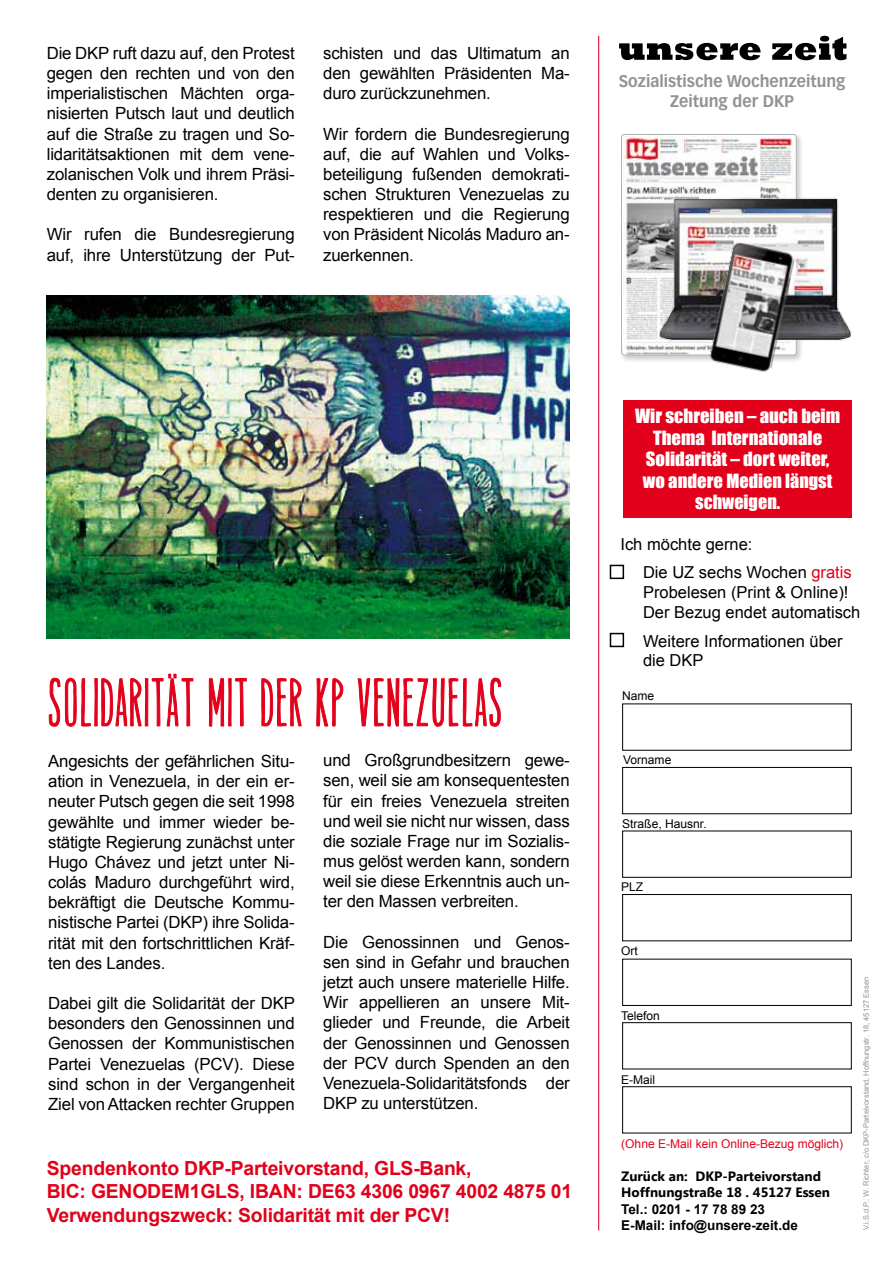
<style>
.page{position:relative;width:893px;height:1263px;background:#fff}
.page>*{position:absolute;margin:0;border:0;box-sizing:border-box;transform-origin:0 0}
.t1{font:67.5px "Tamales";letter-spacing:-.01em;color:#e2001a}
.t2{font:700 19.35px/23.2px "Arial";letter-spacing:-.01em;color:#e2001a}
.t3{font:18px/21.6px "Impact";color:#fff;text-align:center;scale:1.04 1}
.t4{font:16.8px/20.1px "Arial";letter-spacing:-.01em;color:#000;text-align:justify}
.t5{font:16.5px/19.8px "Arial";color:#000}
.t6{font:700 16.5px/19.8px "Vectora LT Std";color:#929395;text-align:center;scale:.95 1}
.t7{font:700 13.5px/16.2px "Microsoft New Tai Lue";color:#000}
.t8{font:700 13.5px/16.2px "Arial";color:#000}
.t9{font:12px "Arial";color:#000}
.t10{font:12px "Arial";color:#e2001a}
.t11{font:7.5px "Arial";color:#929395}
.s1{color:#e2001a}
</style>
<div class="page">
<div style="left:622px;top:767px;width:230px;height:47px;background:#fff;border:1px solid #000"></div>
<div style="left:622px;top:830px;width:230px;height:48px;background:#fff;border:1px solid #000"></div>
<div style="left:622px;top:894px;width:230px;height:47px;background:#fff;border:1px solid #000"></div>
<div style="left:622px;top:959px;width:230px;height:47px;background:#fff;border:1px solid #000"></div>
<div style="left:622px;top:1022px;width:230px;height:47px;background:#fff;border:1px solid #000"></div>
<div style="left:622px;top:1086px;width:230px;height:47px;background:#fff;border:1px solid #000"></div>
<div style="left:619px;top:133px;width:185px;height:230px;background:#000;opacity:.2"></div>
<img style="left:621px;top:134px;width:174px;height:221px">
<div style="left:621px;top:134px;width:176px;height:221px;border:1px solid #b1b3b4;border-radius:3px"></div>
<img style="left:646px;top:187px;width:206px;height:163px">
<img style="left:708px;top:240px;width:88px;height:132px">
<svg style="left:619px;top:36px;width:227px;height:24px"></svg>
<div style="left:623px;top:400px;width:229px;height:118px;background:#e2001a"></div>
<div style="left:610px;top:565px;width:14px;height:14px;border:2px solid #000"></div>
<div style="left:610px;top:633px;width:14px;height:14px;border:2px solid #000"></div>
<hr style="left:598px;top:36px;width:1px;height:1194px;background:#e2001a">
<img style="left:47px;top:295px;width:523px;height:344px">
<svg style="left:49px;top:673px;width:145px;height:54px"></svg>
<svg style="left:209px;top:598px;width:38px;height:129px"></svg>
<svg style="left:261px;top:678px;width:41px;height:49px"></svg>
<svg style="left:316px;top:678px;width:27px;height:49px"></svg>
<svg style="left:357px;top:611px;width:144px;height:116px"></svg>
<p class="t4" style="left:47px;top:43px;width:250px">Die DKP ruft dazu auf, den Protest gegen den rechten und von den imperialistischen Mächten orga&shy;nisierten Putsch laut und deutlich auf die Straße zu tragen und So&shy;lidaritätsaktionen mit dem vene&shy;zolanischen Volk und ihrem Präsi&shy;denten zu organisieren.</p>
<p class="t4" style="left:47px;top:225px;width:249px">Wir rufen die Bundesregierung auf, ihre Unterstützung der Put-</p>
<p class="t4" style="left:323px;top:43px;width:248px">schisten und das Ultimatum an den gewählten Präsidenten Ma&shy;duro zurückzunehmen.</p>
<p class="t4" style="left:323px;top:124px;width:248px">Wir fordern die Bundesregierung auf, die auf Wahlen und Volks&shy;beteiligung fußenden demokrati&shy;schen Strukturen Venezuelas zu respektieren und die Regierung von Präsident Nicolás Maduro an&shy;zuerkennen.</p>
<p class="t6" style="left:619px;top:71px;width:240px">Sozialistische Wochenzeitung<br>Zeitung der DKP</p>
<h1 class="t1" style="left:47px;top:670px;width:458px">SOLIDARITÄT MIT DER KP VENEZUELAS</h1>
<p class="t4" style="left:48px;top:751px;width:248px">Angesichts der gefährlichen Situ&shy;ation in Venezuela, in der ein er&shy;neuter Putsch gegen die seit 1998 gewählte und immer wieder be&shy;stätigte Regierung zunächst unter Hugo Chávez und jetzt unter Ni&shy;colás Maduro durchgeführt wird, bekräftigt die Deutsche Kommu&shy;nistische Partei (DKP) ihre Solida&shy;rität mit den fortschrittlichen Kräf&shy;ten des Landes.</p>
<p class="t4" style="left:48px;top:993px;width:248px">Dabei gilt die Solidarität der DKP besonders den Genossinnen und Genossen der Kommunistischen Partei Venezuelas (PCV). Diese sind schon in der Vergangenheit Ziel von Attacken rechter Gruppen</p>
<p class="t4" style="left:323px;top:750px;width:248px">und Großgrundbesitzern gewe&shy;sen, weil sie am konsequentesten für ein freies Venezuela streiten und weil sie nicht nur wissen, dass die soziale Frage nur im Sozialis&shy;mus gelöst werden kann, sondern weil sie diese Erkenntnis auch un&shy;ter den Massen verbreiten.</p>
<p class="t4" style="left:323px;top:932px;width:248px">Die Genossinnen und Genos&shy;sen sind in Gefahr und brauchen jetzt auch unsere materielle Hilfe.<br>Wir appellieren an unsere Mit&shy;glieder und Freunde, die Arbeit der Genossinnen und Genossen der PCV durch Spenden an den Venezuela-Solidaritätsfonds der DKP zu unterstützen.</p>
<p class="t2" style="left:47px;top:1157px;width:527px">Spendenkonto DKP-Parteivorstand, GLS-Bank,<br>BIC: GENODEM1GLS, IBAN: DE63 4306 0967 4002 4875 01<br>Verwendungszweck: Solidarität mit der PCV!</p>
<p class="t3" style="left:635px;top:405px;width:199px">Wir schreiben – auch beim<br>Thema Internationale<br>Solidarität – dort weiter, wo andere Medien längst schweigen.</p>
<p class="t5" style="left:643px;top:530px;width:210px;line-height:28.5px;text-indent:-23px">Ich möchte gerne:<br>Die UZ sechs Wochen <span class="s1">gratis</span></p>
<p class="t5" style="left:643px;top:583px;width:219px">Probelesen (Print &amp; Online)!<br>Der Bezug endet automatisch</p>
<p class="t5" style="left:643px;top:631px;width:201px">Weitere Informationen über die DKP</p>
<p class="t9" style="left:622px;top:688px;width:34px">Name</p>
<p class="t9" style="left:623px;top:752px;width:50px">Vorname</p>
<p class="t9" style="left:622px;top:816px;width:86px">Straße, Hausnr.</p>
<p class="t9" style="left:621px;top:879px;width:24px">PLZ</p>
<p class="t9" style="left:621px;top:943px;width:18px">Ort</p>
<p class="t9" style="left:621px;top:1008px;width:40px">Telefon</p>
<p class="t9" style="left:621px;top:1072px;width:36px">E-Mail</p>
<p class="t10" style="left:621px;top:1136px;width:224px">(Ohne E-Mail kein Online-Bezug möglich)</p>
<p class="t7" style="left:621px;top:1169px;width:210px">Zurück an: DKP-Parteivorstand<br>Hoffnungstraße 18 . 45127 Essen</p>
<p class="t8" style="left:621px;top:1201px;width:178px">Tel.: 0201 - 17 78 89 23<br>E-Mail: info@unsere-zeit.de</p>
<p class="t11" style="left:861px;top:1230px;width:255px;rotate:-90deg">V.i.S.d.P.: W. Richter, c/o DKP-Parteivorstand, Hoffnungstr. 18, 45127 Essen</p>
</div>
